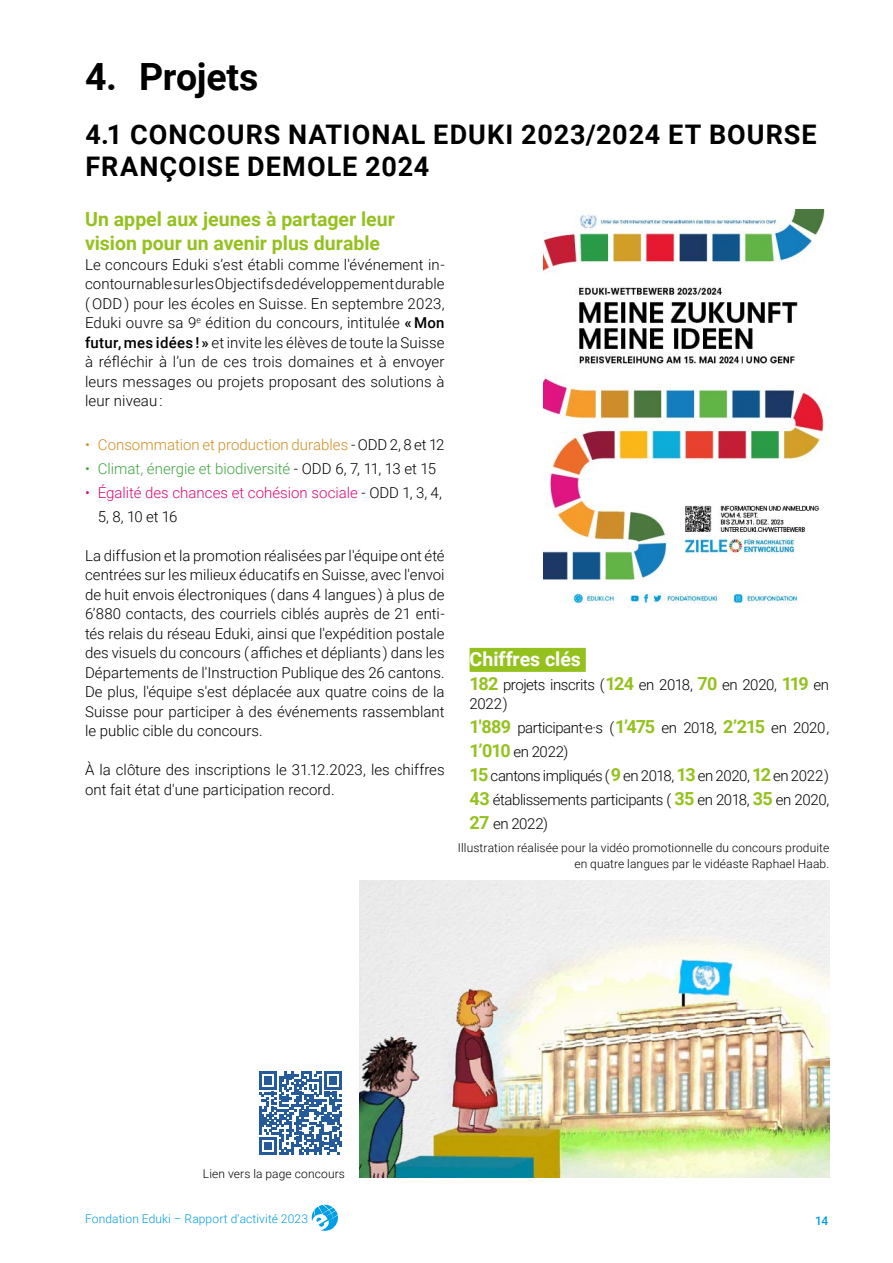
<style>
.page{position:relative;width:893px;height:1263px;background:#fff}
.page>*{position:absolute;margin:0;border:0;box-sizing:border-box;transform-origin:0 0}
.t1{font:700 37.5px "Roboto";letter-spacing:-.005em;color:#000}
.t2{font:700 27px/31.5px "Roboto";letter-spacing:.035em;color:#000}
.t3{font:700 19.5px/24px "Roboto";color:#95c11f}
.t4{font:700 19.5px "Roboto";color:#fff}
.t5{font:300 15px/19.5px "Roboto";letter-spacing:-.005em;color:#000;text-align:justify}
.t6{font:300 15px/24px "Roboto";letter-spacing:-.03em;color:#000}
.t7{font:300 15px/24px "Roboto";color:#dd0977}
.t8{font:300 15px "Roboto";color:#3fa640}
.t9{font:300 15px "Roboto";color:#d28d21}
.t10{font:300 12px/16.5px "Roboto";letter-spacing:.01em;color:#000;text-align:right}
.t11{font:300 12px "Roboto";letter-spacing:.01em;color:#009ce0}
.t12{font:500 12px "Roboto";color:#009ee4}
.s1{font-weight:500}
.s2{color:#000}
.s3{font-weight:700;font-size:18px;color:#95c11f}
</style>
<div class="page">
<svg style="left:311px;top:1204px;width:27px;height:27px"></svg>
<div style="left:470px;top:648px;width:116px;height:24px;background:#95c11f"></div>
<img style="left:544px;top:209px;width:282px;height:395px">
<img style="left:359px;top:880px;width:470px;height:298px">
<svg style="left:259px;top:1072px;width:83px;height:82px"></svg>
<h1 class="t1" style="left:85px;top:62px;width:175px">4. Projets</h1>
<h2 class="t2" style="left:86px;top:121px;width:733px">4.1 CONCOURS NATIONAL EDUKI 2023/2024 ET BOURSE<br>FRANÇOISE DEMOLE 2024</h2>
<h3 class="t3" style="left:85px;top:209px;width:311px">Un appel aux jeunes à partager leur vision pour un avenir plus durable</h3>
<p class="t5" style="left:85px;top:254px;width:361px">Le concours Eduki s’est établi comme l'événement in&shy;contournable sur les Objectifs de développement durable ( ODD ) pour les écoles en Suisse. En septembre 2023, Eduki ouvre sa 9<sup>e</sup> édition du concours, intitulée <span class="s1">« Mon futur, mes idées ! »</span> et invite les élèves de toute la Suisse à réfléchir à l’un de ces trois domaines et à envoyer leurs messages ou projets proposant des solutions à leur niveau :</p>
<p class="t9" style="left:85px;top:439px;width:361px">• Consommation et production durables <span class="s2">- ODD 2, 8 et 12</span></p>
<p class="t8" style="left:85px;top:463px;width:353px">• Climat, énergie et biodiversité <span class="s2">- ODD 6, 7, 11, 13 et 15</span></p>
<p class="t7" style="left:98px;top:482px;width:346px;text-indent:-13px">• Égalité des chances et cohésion sociale <span class="s2">- ODD 1, 3, 4,<br>5, 8, 10 et 16</span></p>
<p class="t5" style="left:85px;top:545px;width:361px">La diffusion et la promotion réalisées par l'équipe ont été centrées sur les milieux éducatifs en Suisse, avec l'envoi de huit envois électroniques ( dans 4 langues ) à plus de 6’880 contacts, des courriels ciblés auprès de 21 enti&shy;tés relais du réseau Eduki, ainsi que l'expédition postale des visuels du concours ( affiches et dépliants ) dans les Départements de l'Instruction Publique des 26 cantons.<br>De plus, l'équipe s'est déplacée aux quatre coins de la Suisse pour participer à des événements rassemblant le public cible du concours.</p>
<p class="t5" style="left:85px;top:759px;width:361px">À la clôture des inscriptions le 31.12.2023, les chiffres ont fait état d'une participation record.</p>
<h3 class="t4" style="left:470px;top:645px;width:113px">Chiffres clés</h3>
<p class="t6" style="left:470px;top:674px;width:361px;line-height:19.5px"><span class="s3">182</span> projets inscrits ( <span class="s3">124</span> en 2018, <span class="s3">70</span> en 2020, <span class="s3">119</span> en<br>2022 )</p>
<p class="t6" style="left:470px;top:715px;width:361px"><span class="s3">1'889</span> participant·e·s ( <span class="s3">1’475</span> en 2018, <span class="s3">2’215</span> en 2020 , <span class="s3">1’010</span> en 2022)<br><span class="s3">15</span> cantons impliqués ( <span class="s3">9</span> en 2018, <span class="s3">13</span> en 2020, <span class="s3">12</span> en 2022 )<br><span class="s3">43</span> établissements participants ( <span class="s3">35</span> en 2018, <span class="s3">35</span> en 2020, <span class="s3">27</span> en 2022)</p>
<p class="t10" style="left:458px;top:839px;width:373px">Illustration réalisée pour la vidéo promotionnelle du concours produite en quatre langues par le vidéaste Raphael Haab.</p>
<p class="t10" style="left:203px;top:1165px;width:144px">Lien vers la page concours</p>
<p class="t11" style="left:85px;top:1214px;width:225px">Fondation Eduki – Rapport d'activité 2023</p>
<p class="t12" style="left:815px;top:1216px;width:15px">14</p>
</div>
